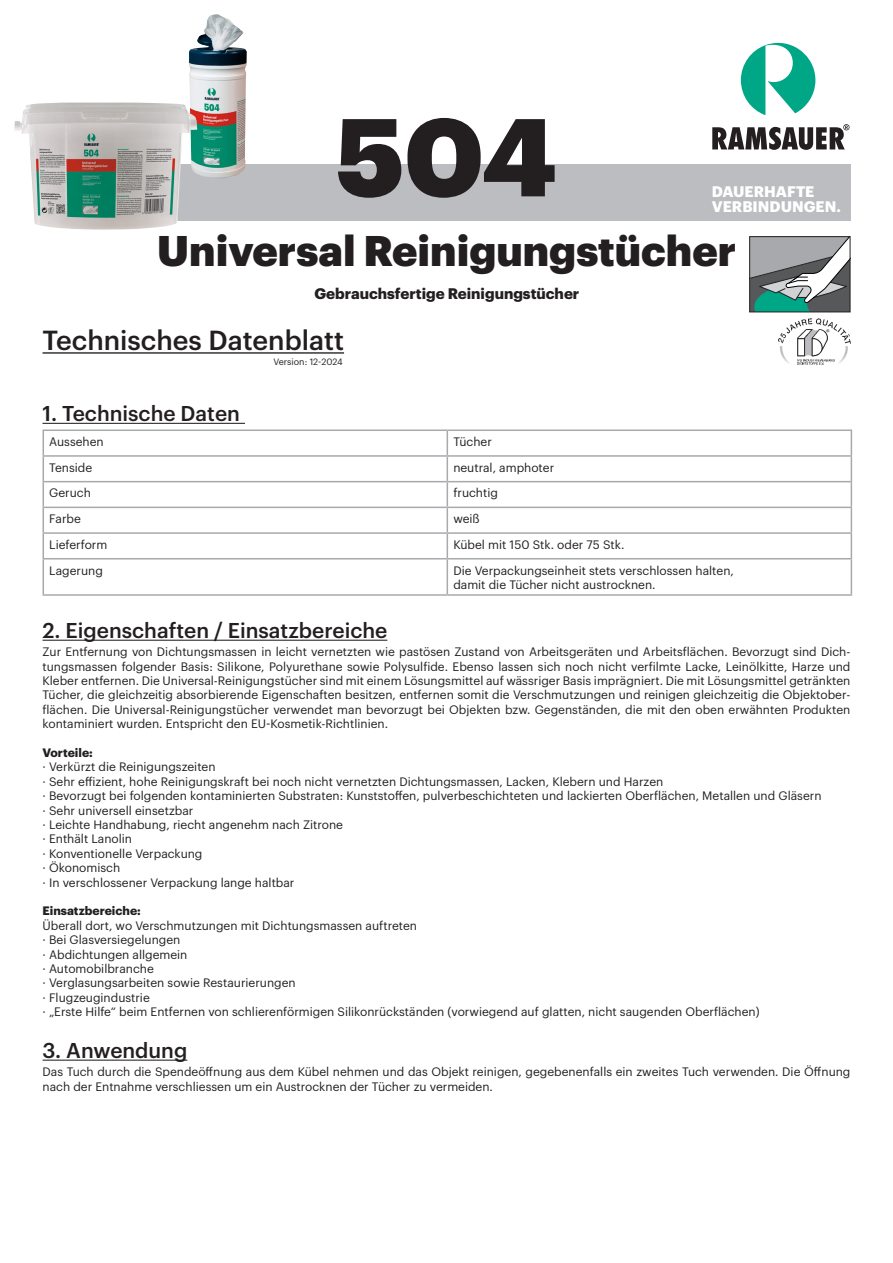
<style>
.page{position:relative;width:893px;height:1263px;background:#fff}
.page>*{position:absolute;margin:0;border:0;box-sizing:border-box;transform-origin:0 0}
.t1{font:900 108px "Graphik";color:#231f20}
.t2{font:900 42px "Graphik";color:#231f20}
.t3{font:500 27px "Graphik";color:#231f20}
.t4{font:500 21px "Graphik";color:#231f20}
.t5{font:700 15px "Graphik";color:#231f20}
.t6{font:700 15px "Graphik";color:#fff}
.t7{font:12px/14.4px "Graphik";color:#231f20;text-align:justify}
.t8{font:700 12px "Graphik";color:#231f20}
.t9{font:9px "Graphik";color:#231f20}
</style>
<div class="page">
<div style="left:43px;top:164px;width:808px;height:57px;background:#bcbdc0"></div>
<hr style="left:43px;top:352px;width:301px;height:2px;background:#231f20">
<hr style="left:43px;top:429px;width:404px;height:2px;background:#a8a9ad">
<hr style="left:447px;top:429px;width:405px;height:2px;background:#a8a9ad">
<hr style="left:43px;top:455px;width:404px;height:2px;background:#a8a9ad">
<hr style="left:447px;top:455px;width:405px;height:2px;background:#a8a9ad">
<hr style="left:43px;top:481px;width:404px;height:1px;background:#a8a9ad">
<hr style="left:447px;top:481px;width:405px;height:1px;background:#a8a9ad">
<hr style="left:43px;top:507px;width:404px;height:1px;background:#a8a9ad">
<hr style="left:447px;top:507px;width:405px;height:1px;background:#a8a9ad">
<hr style="left:43px;top:532px;width:404px;height:2px;background:#a8a9ad">
<svg style="left:43px;top:431px;width:1px;height:127px"></svg>
<hr style="left:447px;top:532px;width:405px;height:2px;background:#a8a9ad">
<svg style="left:447px;top:431px;width:1px;height:127px"></svg>
<svg style="left:851px;top:431px;width:1px;height:127px"></svg>
<hr style="left:43px;top:558px;width:404px;height:1px;background:#a8a9ad">
<hr style="left:43px;top:559px;width:1px;height:35px;background:#a8a9ad">
<hr style="left:447px;top:558px;width:405px;height:1px;background:#a8a9ad">
<hr style="left:447px;top:559px;width:1px;height:35px;background:#a8a9ad">
<hr style="left:851px;top:559px;width:1px;height:35px;background:#a8a9ad">
<hr style="left:43px;top:594px;width:404px;height:2px;background:#a8a9ad">
<hr style="left:447px;top:594px;width:405px;height:2px;background:#a8a9ad">
<svg style="left:712px;top:124px;width:137px;height:26px"></svg>
<svg style="left:741px;top:43px;width:75px;height:72px"></svg>
<hr style="left:43px;top:423px;width:202px;height:1px;background:#231f20">
<svg style="left:751px;top:238px;width:97px;height:72px;background:#879998"></svg>
<div style="left:749px;top:236px;width:101px;height:76px;border:1px solid #231f20"></div>
<img style="left:778px;top:319px;width:72px;height:46px">
<img style="left:189px;top:14px;width:58px;height:164px">
<img style="left:14px;top:103px;width:105px;height:127px">
<hr style="left:43px;top:640px;width:344px;height:1px;background:#231f20">
<hr style="left:43px;top:1059px;width:144px;height:2px;background:#231f20">
<p class="t1" style="left:336px;top:73px;width:223px">504</p>
<p class="t2" style="left:157px;top:218px;width:581px">Universal Reinigungstücher</p>
<p class="t6" style="left:712px;top:180px;width:104px">DAUERHAFTE</p>
<p class="t6" style="left:712px;top:195px;width:131px">VERBINDUNGEN.</p>
<p class="t5" style="left:314px;top:282px;width:266px">Gebrauchsfertige Reinigungstücher</p>
<p class="t3" style="left:43px;top:320px;width:303px">Technisches Datenblatt</p>
<p class="t4" style="left:43px;top:398px;width:199px">1. Technische Daten</p>
<p class="t9" style="left:273px;top:355px;width:71px">Version: 12-2024</p>
<p class="t7" style="left:49px;top:433px;width:56px">Aussehen</p>
<p class="t7" style="left:453px;top:433px;width:40px">Tücher</p>
<p class="t7" style="left:49px;top:459px;width:44px">Tenside</p>
<p class="t7" style="left:453px;top:459px;width:102px">neutral, amphoter</p>
<p class="t7" style="left:49px;top:485px;width:43px">Geruch</p>
<p class="t7" style="left:453px;top:485px;width:46px">fruchtig</p>
<p class="t7" style="left:49px;top:511px;width:33px">Farbe</p>
<p class="t7" style="left:453px;top:511px;width:28px">weiß</p>
<p class="t7" style="left:49px;top:536px;width:60px">Lieferform</p>
<p class="t7" style="left:453px;top:536px;width:173px">Kübel mit 150 Stk. oder 75 Stk.</p>
<p class="t7" style="left:49px;top:562px;width:55px">Lagerung</p>
<p class="t7" style="left:453px;top:562px;width:282px">Die Verpackungseinheit stets verschlossen halten,</p>
<p class="t7" style="left:453px;top:576px;width:204px">damit die Tücher nicht austrocknen.</p>
<p class="t4" style="left:43px;top:614px;width:346px">2. Eigenschaften / Einsatzbereiche</p>
<p class="t7" style="left:43px;top:644px;width:809px">Zur Entfernung von Dichtungsmassen in leicht vernetzten wie pastösen Zustand von Arbeitsgeräten und Arbeitsflächen. Bevorzugt sind Dich&shy;tungsmassen folgender Basis: Silikone, Polyurethane sowie Polysulfide. Ebenso lassen sich noch nicht verfilmte Lacke, Leinölkitte, Harze und Kleber entfernen. Die Universal-Reinigungstücher sind mit einem Lösungsmittel auf wässriger Basis imprägniert. Die mit Lösungsmittel getränkten Tücher, die gleichzeitig absorbierende Eigenschaften besitzen, entfernen somit die Verschmutzungen und reinigen gleichzeitig die Objektober&shy;flächen. Die Universal-Reinigungstücher verwendet man bevorzugt bei Objekten bzw. Gegenständen, die mit den oben erwähnten Produkten kontaminiert wurden. Entspricht den EU-Kosmetik-Richtlinien.</p>
<p class="t8" style="left:43px;top:743px;width:52px">Vorteile:</p>
<p class="t7" style="left:43px;top:759px;width:175px">· Verkürzt die Reinigungszeiten</p>
<p class="t7" style="left:43px;top:773px;width:622px">· Sehr effizient, hohe Reinigungskraft bei noch nicht vernetzten Dichtungsmassen, Lacken, Klebern und Harzen</p>
<p class="t7" style="left:43px;top:788px;width:780px">· Bevorzugt bei folgenden kontaminierten Substraten: Kunststoffen, pulverbeschichteten und lackierten Oberflächen, Metallen und Gläsern</p>
<p class="t7" style="left:43px;top:802px;width:152px">· Sehr universell einsetzbar</p>
<p class="t7" style="left:43px;top:816px;width:302px">· Leichte Handhabung, riecht angenehm nach Zitrone</p>
<p class="t7" style="left:43px;top:831px;width:91px">· Enthält Lanolin</p>
<p class="t7" style="left:43px;top:845px;width:161px">· Konventionelle Verpackung</p>
<p class="t7" style="left:43px;top:860px;width:79px">· Ökonomisch</p>
<p class="t7" style="left:43px;top:874px;width:253px">· In verschlossener Verpackung lange haltbar</p>
<p class="t8" style="left:43px;top:902px;width:100px">Einsatzbereiche:</p>
<p class="t7" style="left:43px;top:917px;width:376px">Überall dort, wo Verschmutzungen mit Dichtungsmassen auftreten</p>
<p class="t7" style="left:43px;top:932px;width:139px">· Bei Glasversiegelungen</p>
<p class="t7" style="left:43px;top:946px;width:146px">· Abdichtungen allgemein</p>
<p class="t7" style="left:43px;top:960px;width:113px">· Automobilbranche</p>
<p class="t7" style="left:43px;top:975px;width:255px">· Verglasungsarbeiten sowie Restaurierungen</p>
<p class="t7" style="left:43px;top:989px;width:109px">· Flugzeugindustrie</p>
<p class="t7" style="left:43px;top:1004px;width:719px">· „Erste Hilfe“ beim Entfernen von schlierenförmigen Silikonrückständen (vorwiegend auf glatten, nicht saugenden Oberflächen)</p>
<p class="t4" style="left:43px;top:1034px;width:146px">3. Anwendung</p>
<p class="t7" style="left:43px;top:1063px;width:809px">Das Tuch durch die Spendeöffnung aus dem Kübel nehmen und das Objekt reinigen, gegebenenfalls ein zweites Tuch verwenden. Die Öffnung nach der Entnahme verschliessen um ein Austrocknen der Tücher zu vermeiden.</p>
</div>
